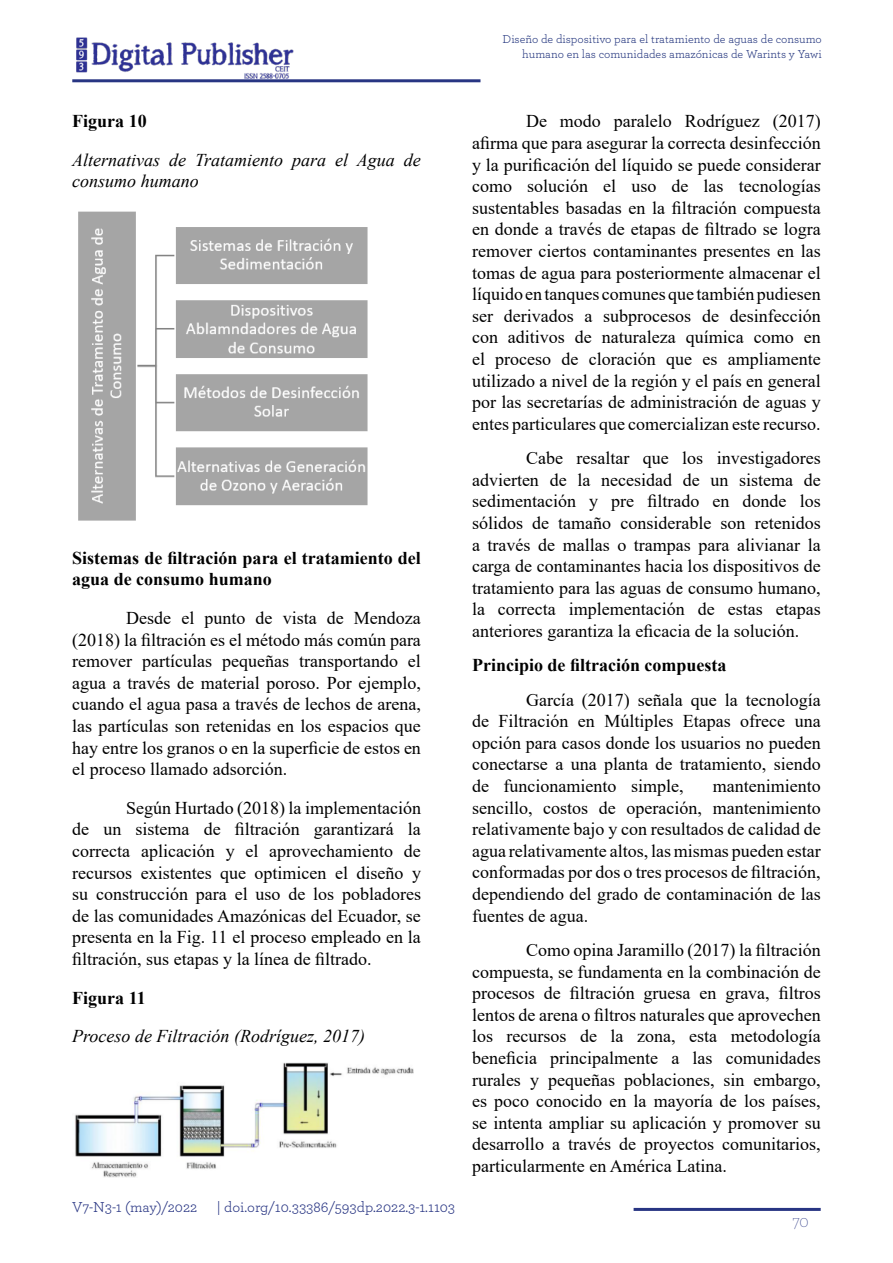
<style>
.page{position:relative;width:893px;height:1263px;background:#fff}
.page>*{position:absolute;margin:0;border:0;box-sizing:border-box;transform-origin:0 0}
.t1{font:18px/21.6px "Times New Roman";color:#000;text-align:justify}
.t2{font:700 18px/21.6px "Times New Roman";color:#000}
.t3{font:italic 18px/21.6px "Times New Roman";color:#000}
.t4{font:200 18px "Archer";color:#283583}
.t5{font:15px "Archer";color:#283583}
.t6{font:12px/14.4px "Archer";color:#25377f;text-align:right}
</style>
<div class="page">
<hr style="left:72px;top:79px;width:408px;height:3px;background:#283583">
<img style="left:76px;top:37px;width:218px;height:42px">
<hr style="left:634px;top:1208px;width:187px;height:3px;background:#283583">
<img style="left:78px;top:211px;width:290px;height:310px">
<img style="left:75px;top:1063px;width:339px;height:115px">
<p class="t6" style="left:502px;top:32px;width:321px">Diseño de dispositivo para el tratamiento de aguas de consumo humano en las comunidades amazónicas de Warints y Yawi</p>
<p class="t2" style="left:72px;top:110px;width:76px">Figura 10</p>
<p class="t3" style="left:72px;top:148px;width:350px">Alternativas de Tratamiento para el Agua de consumo humano</p>
<p class="t2" style="left:72px;top:546px;width:350px">Sistemas de filtración para el tratamiento del agua de consumo humano</p>
<p class="t1" style="left:72px;top:607px;width:350px;text-indent:54px">Desde el punto de vista de Mendoza (2018) la filtración es el método más común para remover partículas pequeñas transportando el agua a través de material poroso. Por ejemplo, cuando el agua pasa a través de lechos de arena, las partículas son retenidas en los espacios que hay entre los granos o en la superficie de estos en el proceso llamado adsorción.</p>
<p class="t1" style="left:72px;top:796px;width:350px;text-indent:54px">Según Hurtado (2018) la implementación de un sistema de filtración garantizará la correcta aplicación y el aprovechamiento de recursos existentes que optimicen el diseño y su construcción para el uso de los pobladores de las comunidades Amazónicas del Ecuador, se presenta en la Fig. 11 el proceso empleado en la filtración, sus etapas y la línea de filtrado.</p>
<p class="t2" style="left:72px;top:986px;width:75px">Figura 11</p>
<p class="t3" style="left:72px;top:1025px;width:294px">Proceso de Filtración (Rodríguez, 2017)</p>
<p class="t5" style="left:72px;top:1196px;width:127px">V7-N3-1 (may)/2022</p>
<p class="t5" style="left:217px;top:1196px;width:240px">| doi.org/10.33386/593dp.2022.3-1.1103</p>
<p class="t1" style="left:472px;top:110px;width:350px;text-indent:54px">De modo paralelo Rodríguez (2017) afirma que para asegurar la correcta desinfección y la purificación del líquido se puede considerar como solución el uso de las tecnologías sustentables basadas en la filtración compuesta en donde a través de etapas de filtrado se logra remover ciertos contaminantes presentes en las tomas de agua para posteriormente almacenar el líquido en tanques comunes que también pudiesen ser derivados a subprocesos de desinfección con aditivos de naturaleza química como en el proceso de cloración que es ampliamente utilizado a nivel de la región y el país en general por las secretarías de administración de aguas y entes particulares que comercializan este recurso.</p>
<p class="t1" style="left:472px;top:447px;width:350px;text-indent:54px">Cabe resaltar que los investigadores advierten de la necesidad de un sistema de sedimentación y pre filtrado en donde los sólidos de tamaño considerable son retenidos a través de mallas o trampas para alivianar la carga de contaminantes hacia los dispositivos de tratamiento para las aguas de consumo humano, la correcta implementación de estas etapas anteriores garantiza la eficacia de la solución.</p>
<p class="t2" style="left:472px;top:654px;width:256px">Principio de filtración compuesta</p>
<p class="t1" style="left:472px;top:688px;width:350px;text-indent:54px">García (2017) señala que la tecnología de Filtración en Múltiples Etapas ofrece una opción para casos donde los usuarios no pueden conectarse a una planta de tratamiento, siendo de funcionamiento simple,</p>
<p class="t1" style="left:472px;top:775px;width:350px;text-indent:241px">mantenimiento sencillo, costos de operación, mantenimiento relativamente bajo y con resultados de calidad de agua relativamente altos, las mismas pueden estar conformadas por dos o tres procesos de filtración, dependiendo del grado de contaminación de las fuentes de agua.</p>
<p class="t1" style="left:472px;top:939px;width:350px;text-indent:54px">Como opina Jaramillo (2017) la filtración compuesta, se fundamenta en la combinación de procesos de filtración gruesa en grava, filtros lentos de arena o filtros naturales que aprovechen los recursos de la zona, esta metodología beneficia principalmente a las comunidades rurales y pequeñas poblaciones, sin embargo, es poco conocido en la mayoría de los países, se intenta ampliar su aplicación y promover su desarrollo a través de proyectos comunitarios, particularmente en América Latina.</p>
<p class="t4" style="left:792px;top:1209px;width:18px">70</p>
</div>
